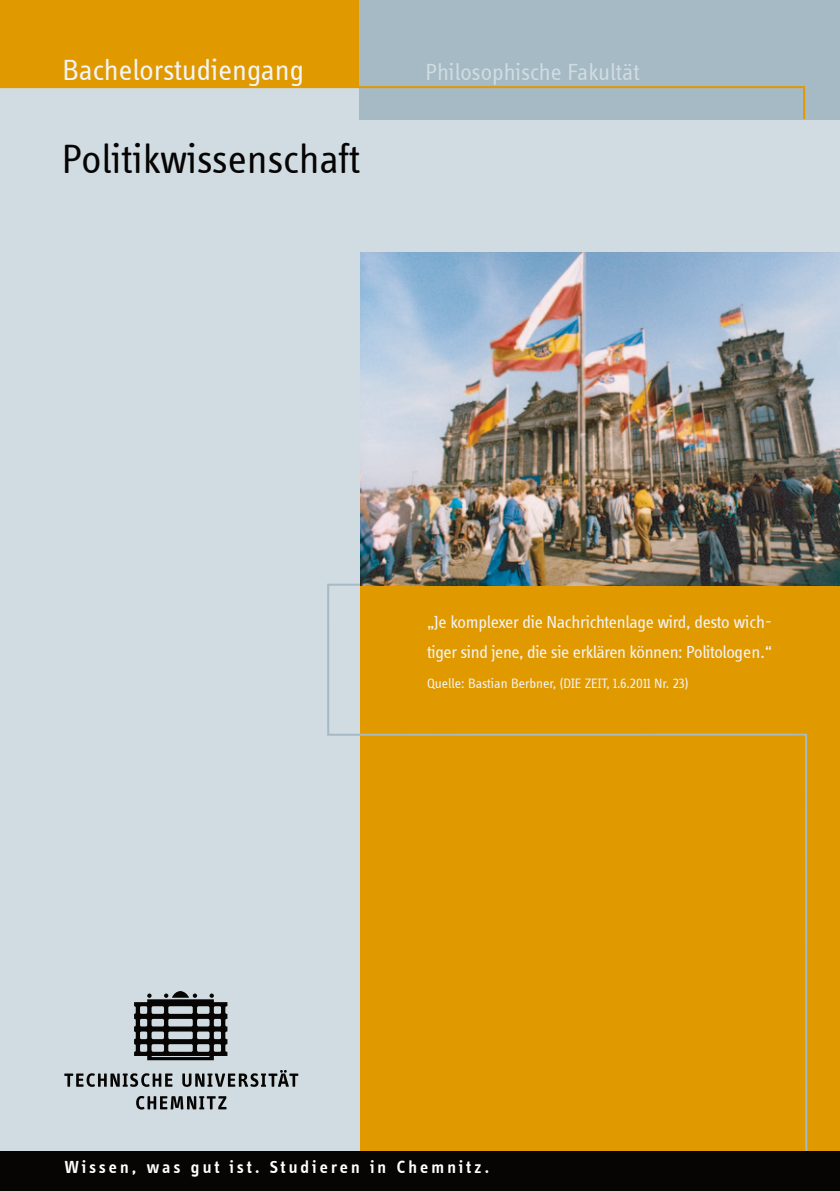
<style>
.page{position:relative;width:840px;height:1191px;background:#fff}
.page>*{position:absolute;margin:0;border:0;box-sizing:border-box;transform-origin:0 0}
.t1{font:42px "Info Disp";letter-spacing:-.005em;color:#070504}
.t2{font:30px "Info Disp";color:#f2f5f7}
.t3{font:24px "Info Disp";color:#d1dce2}
.t4{font:18px/30px "Info Disp";letter-spacing:-.02em;color:#f2f5f7}
.t5{font:600 18px "Info Disp";letter-spacing:.165em;color:#fff}
.t6{font:14px "Info Disp";color:#f2f5f7}
</style>
<div class="page">
<div style="left:0;top:0;width:839px;height:1191px;background:#d1dce2"></div>
<div style="left:0;top:0;width:386px;height:87px;background:#e19900"></div>
<div style="left:361px;top:310px;width:478px;height:849px;background:#e19900"></div>
<div style="left:360px;top:0;width:479px;height:119px;background:#a5bac4"></div>
<svg style="left:134px;top:991px;width:93px;height:69px"></svg>
<svg style="left:136px;top:1096px;width:90px;height:13px"></svg>
<svg style="left:64px;top:1070px;width:234px;height:16px"></svg>
<svg style="left:327px;top:582px;width:480px;height:569px"></svg>
<div style="left:0;top:1151px;width:839px;height:40px;background:#070504"></div>
<svg style="left:0;top:85px;width:805px;height:35px"></svg>
<img style="left:361px;top:252px;width:478px;height:333px">
<h2 class="t2" style="left:63px;top:54px;width:243px">Bachelorstudiengang</h2>
<h1 class="t1" style="left:62px;top:137px;width:299px">Politikwissenschaft</h1>
<h3 class="t3" style="left:425px;top:59px;width:215px">Philosophische Fakultät</h3>
<p class="t4" style="left:427px;top:607px;width:346px">„Je komplexer die Nachrichtenlage wird, desto wich&shy;tiger sind jene, die sie erklären können: Politologen.“</p>
<p class="t6" style="left:427px;top:676px;width:263px">Quelle: Bastian Berbner, (DIE ZEIT, 1.6.2011 Nr. 23)</p>
<p class="t5" style="left:65px;top:1156px;width:425px">Wissen, was gut ist. Studieren in Chemnitz.</p>
</div>
